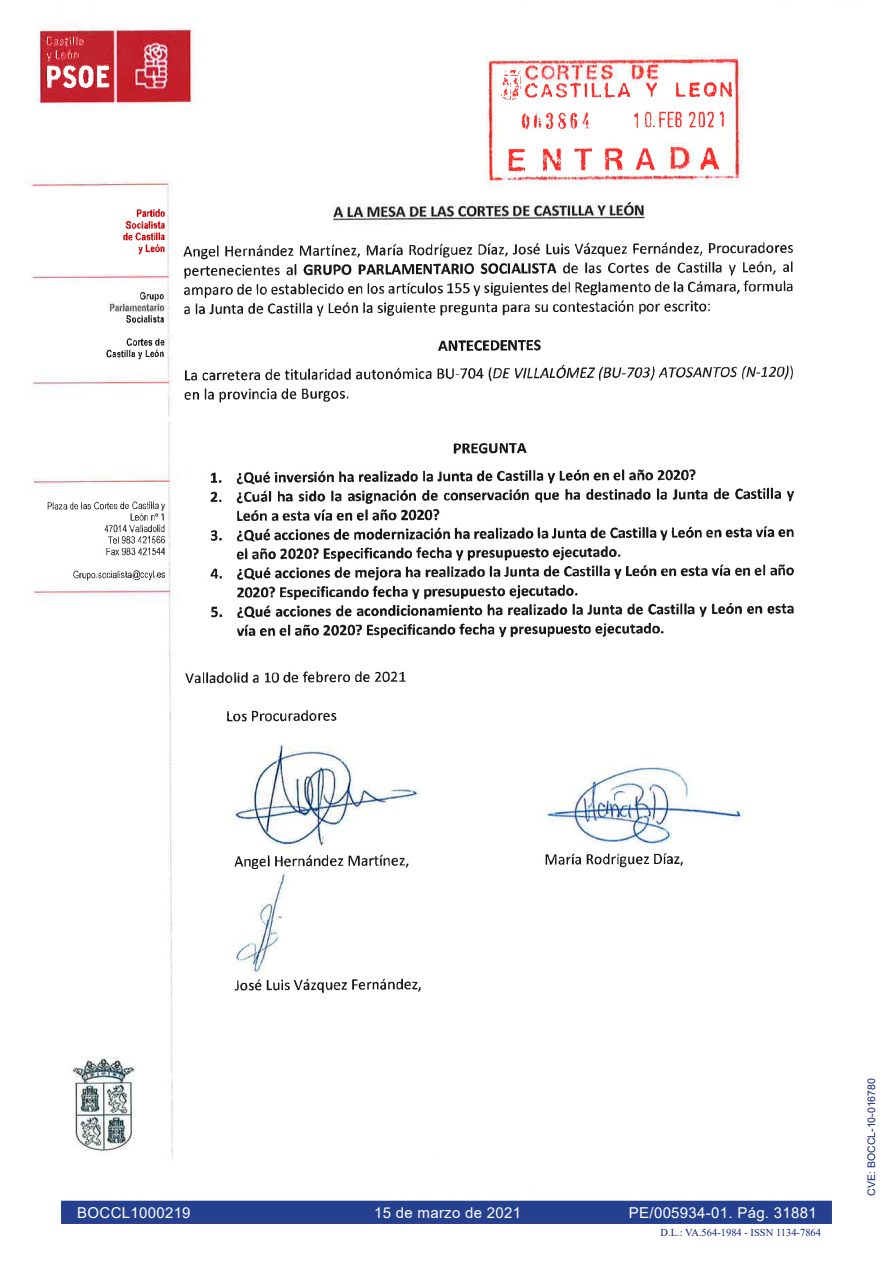
<style>
.page{position:relative;width:893px;height:1263px;background:#fff}
.page>*{position:absolute;margin:0;border:0;box-sizing:border-box;transform-origin:0 0}
.E_CVE{font:15px "Arial";letter-spacing:.02em;color:#fff}
.t1{font:10.5px "Times New Roman";color:#132477}
.t2{font:10.5px "Arial";color:#132477}
</style>
<div class="page">
<div style="left:60px;top:1200px;width:773px;height:25px;background:#25408f"></div>
<div style="left:60px;top:1199px;width:773px;height:26px;border:2px solid #fff"></div>
<img style="left:25px;top:24px;width:808px;height:1176px">
<img style="left:48px;top:37px;width:63px;height:51px">
<img style="left:499px;top:68px;width:22px;height:32px">
<img style="left:507px;top:82px;width:225px;height:89px">
<img style="left:48px;top:201px;width:747px;height:791px">
<svg style="left:614px;top:791px;width:11px;height:10px"></svg>
<p class="E_CVE" style="left:77px;top:1202px;width:115px">BOCCL1000219</p>
<p class="E_CVE" style="left:374px;top:1202px;width:149px">15 de marzo de 2021</p>
<p class="E_CVE" style="left:629px;top:1202px;width:189px">PE/005934-01. Pág. 31881</p>
<p class="t1" style="left:661px;top:1225px;width:162px">D.L.: VA.564-1984 - ISSN 1134-7864</p>
<p class="t2" style="left:864px;top:1195px;width:119px;rotate:-90deg">CVE: BOCCL-10-016780</p>
</div>
